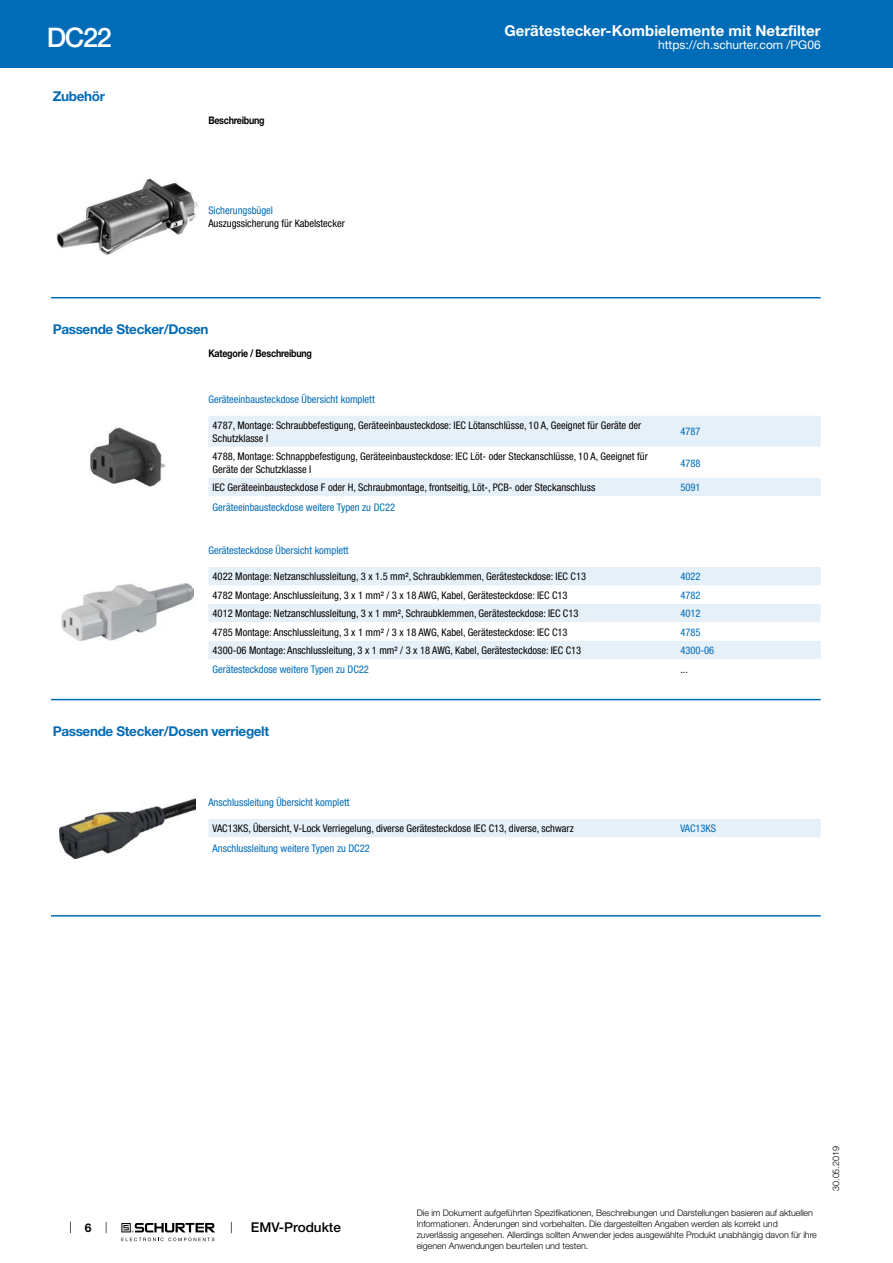
<style>
.page{position:relative;width:893px;height:1263px;background:#fff}
.page>*{position:absolute;margin:0;border:0;box-sizing:border-box;transform-origin:0 0}
.t1{font:500 27px "Helvetica Neue LT";color:#fff}
.t2{font:700 15px "Helvetica Neue LT";color:#fff}
.t3{font:700 13.5px "Helvetica Neue LT";letter-spacing:-.025em;color:#006bb6}
.t4{font:500 13.5px "Helvetica Neue LT";color:#000}
.t5{font:12px "Helvetica Neue LT";color:#fff}
.t6{font:700 12px "Helvetica Neue LT";color:#000}
.t7{font:condensed 10.5px/12.6px "Helvetica Neue LT";color:#000}
.t8{font:condensed 10.5px "Helvetica Neue LT";color:#006bb6}
.t9{font:700 10.5px "Helvetica Neue LT";letter-spacing:-.025em;color:#000;scale:.85 1}
.t10{font:300 9px/10.8px "Helvetica Neue LT";letter-spacing:-.01em;color:#000}
</style>
<div class="page">
<svg style="left:70px;top:1221px;width:1px;height:12px"></svg>
<svg style="left:121px;top:1223px;width:94px;height:18px"></svg>
<div style="left:0;top:0;width:893px;height:68px;background:#006bb6"></div>
<img style="left:56px;top:178px;width:142px;height:77px">
<hr style="left:51px;top:297px;width:770px;height:1px;background:#006bb6">
<img style="left:90px;top:427px;width:76px;height:60px">
<div style="left:208px;top:416px;width:613px;height:31px;background:#e6f0f8"></div>
<div style="left:208px;top:478px;width:613px;height:18px;background:#e6f0f8"></div>
<img style="left:62px;top:584px;width:132px;height:56px">
<div style="left:208px;top:567px;width:613px;height:18px;background:#e6f0f8"></div>
<svg style="left:208px;top:604px;width:613px;height:55px;fill:#e6f0f8"></svg>
<hr style="left:51px;top:699px;width:770px;height:1px;background:#006bb6">
<img style="left:60px;top:798px;width:136px;height:60px">
<div style="left:208px;top:819px;width:613px;height:18px;background:#e6f0f8"></div>
<hr style="left:51px;top:915px;width:770px;height:1px;background:#006bb6">
<h1 class="t1" style="left:47px;top:21px;width:66px">DC22</h1>
<p class="t3" style="left:53px;top:88px;width:54px">Zubehör</p>
<p class="t9" style="left:208px;top:114px;width:68px">Beschreibung</p>
<p class="t8" style="left:208px;top:205px;width:66px">Sicherungsbügel</p>
<p class="t7" style="left:208px;top:217px;width:138px">Auszugssicherung für Kabelstecker</p>
<p class="t3" style="left:53px;top:321px;width:157px">Passende Stecker/Dosen</p>
<h2 class="t2" style="left:504px;top:21px;width:318px">Gerätestecker-Kombielemente mit Netzfilter</h2>
<p class="t5" style="left:658px;top:38px;width:164px">https://ch.schurter.com /PG06</p>
<p class="t9" style="left:208px;top:347px;width:123px">Kategorie / Beschreibung</p>
<p class="t8" style="left:208px;top:393px;width:168px">Geräteeinbausteckdose Übersicht komplett</p>
<p class="t7" style="left:213px;top:419px;width:430px">4787, Montage: Schraubbefestigung, Geräteeinbausteckdose: IEC Lötanschlüsse, 10 A, Geeignet für Geräte der<br>Schutzklasse I</p>
<p class="t8" style="left:680px;top:426px;width:22px">4787</p>
<p class="t7" style="left:213px;top:450px;width:437px">4788, Montage: Schnappbefestigung, Geräteeinbausteckdose: IEC Löt- oder Steckanschlüsse, 10 A, Geeignet für<br>Geräte der Schutzklasse I</p>
<p class="t8" style="left:680px;top:457px;width:22px">4788</p>
<p class="t7" style="left:213px;top:481px;width:384px">IEC Geräteeinbausteckdose F oder H, Schraubmontage, frontseitig, Löt-, PCB- oder Steckanschluss</p>
<p class="t8" style="left:680px;top:481px;width:22px">5091</p>
<p class="t8" style="left:213px;top:501px;width:184px">Geräteeinbausteckdose weitere Typen zu DC22</p>
<p class="t8" style="left:208px;top:545px;width:142px">Gerätesteckdose Übersicht komplett</p>
<p class="t7" style="left:213px;top:570px;width:375px">4022 Montage: Netzanschlussleitung, 3 x 1.5 mm², Schraubklemmen, Gerätesteckdose: IEC C13</p>
<p class="t8" style="left:680px;top:571px;width:22px">4022</p>
<p class="t7" style="left:213px;top:589px;width:356px">4782 Montage: Anschlussleitung, 3 x 1 mm² / 3 x 18 AWG, Kabel, Gerätesteckdose: IEC C13</p>
<p class="t8" style="left:680px;top:589px;width:22px">4782</p>
<p class="t7" style="left:213px;top:607px;width:367px">4012 Montage: Netzanschlussleitung, 3 x 1 mm², Schraubklemmen, Gerätesteckdose: IEC C13</p>
<p class="t8" style="left:680px;top:607px;width:22px">4012</p>
<p class="t7" style="left:213px;top:626px;width:356px">4785 Montage: Anschlussleitung, 3 x 1 mm² / 3 x 18 AWG, Kabel, Gerätesteckdose: IEC C13</p>
<p class="t8" style="left:680px;top:626px;width:22px">4785</p>
<p class="t7" style="left:213px;top:644px;width:370px">4300-06 Montage: Anschlussleitung, 3 x 1 mm² / 3 x 18 AWG, Kabel, Gerätesteckdose: IEC C13</p>
<p class="t8" style="left:680px;top:644px;width:35px">4300-06</p>
<p class="t8" style="left:213px;top:663px;width:158px">Gerätesteckdose weitere Typen zu DC22</p>
<p class="t7" style="left:680px;top:663px;width:9px">...</p>
<p class="t3" style="left:53px;top:723px;width:218px">Passende Stecker/Dosen verriegelt</p>
<p class="t8" style="left:208px;top:796px;width:143px">Anschlussleitung Übersicht komplett</p>
<p class="t7" style="left:213px;top:822px;width:363px">VAC13KS, Übersicht, V-Lock Verriegelung, diverse Gerätesteckdose IEC C13, diverse, schwarz</p>
<p class="t8" style="left:680px;top:822px;width:37px">VAC13KS</p>
<p class="t8" style="left:213px;top:842px;width:159px">Anschlussleitung weitere Typen zu DC22</p>
<p class="t6" style="left:85px;top:1220px;width:8px">6</p>
<p class="t4" style="left:251px;top:1219px;width:92px">EMV-Produkte</p>
<p class="t10" style="left:417px;top:1207px;width:402px">Die im Dokument aufgeführten Spezifikationen, Beschreibungen und Darstellungen basieren auf aktuellen Informationen. Änderungen sind vorbehalten. Die dargestellten Angaben werden als korrekt und zuverlässig angesehen. Allerdings sollten Anwender jedes ausgewählte Produkt unabhängig davon für ihre eigenen Anwendungen beurteilen und testen.</p>
<p class="t10" style="left:830px;top:1191px;width:46px;rotate:-90deg">30.05.2019</p>
</div>
